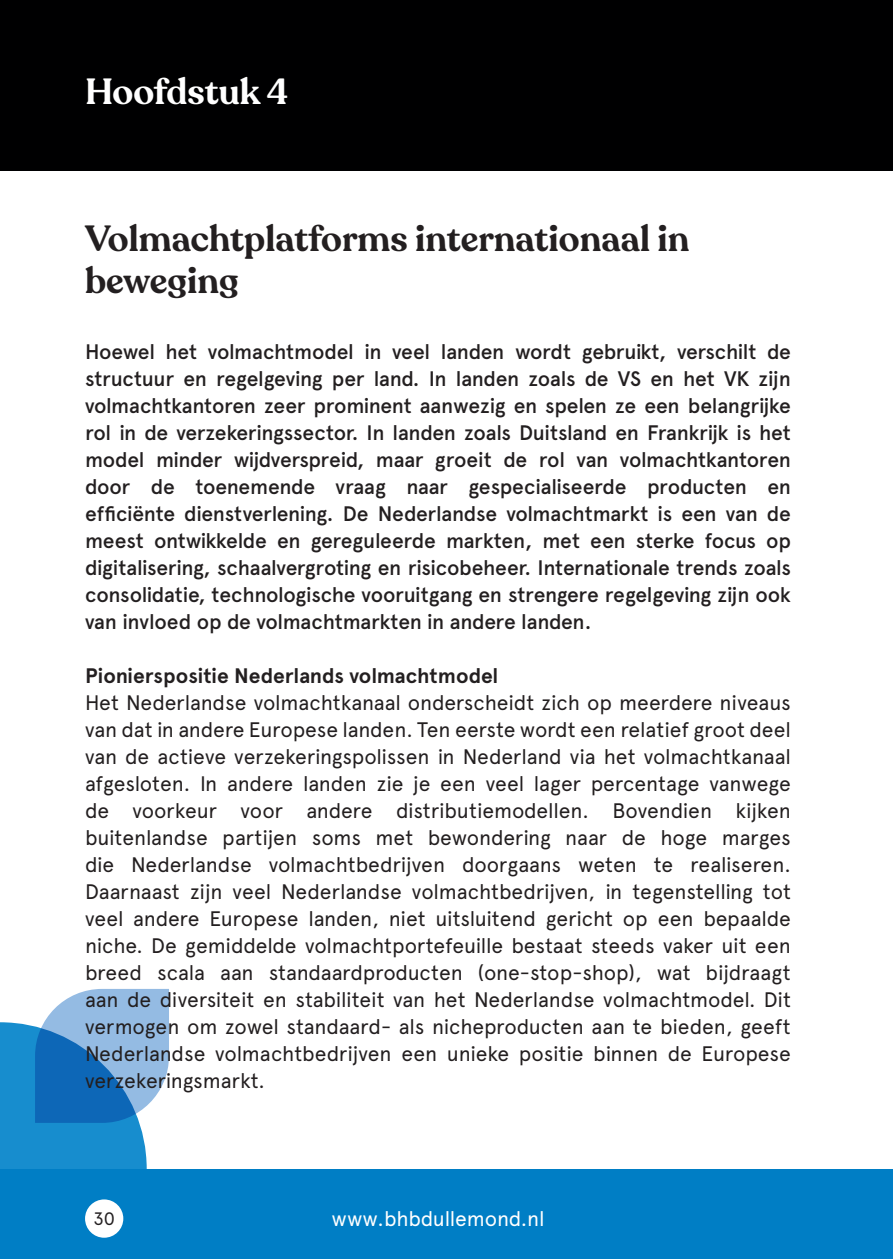
<style>
.page{position:relative;width:893px;height:1259px;background:#fff}
.page>*{position:absolute;margin:0;border:0;box-sizing:border-box;transform-origin:0 0}
.t1{font:600 36px/42px "Recoleta";color:#231f20}
.t2{font:600 36px "Recoleta";color:#fff}
.t3{font:21px/27px "Apercu Pro";letter-spacing:-.01em;color:#231f20;text-align:justify}
.t4{font:500 21px/27px "Apercu Pro";letter-spacing:-.015em;color:#231f20;text-align:justify}
.t5{font:700 21px "Apercu Pro";letter-spacing:-.005em;color:#231f20}
.t6{font:21px "Apercu Pro";letter-spacing:-.01em;color:#fff}
.t7{font:18px "Apercu Pro";color:#231f20}
</style>
<div class="page">
<svg style="left:0;top:989px;width:169px;height:180px;background:#5aa2d6"></svg>
<div style="left:0;top:0;width:893px;height:170px;background:#000001"></div>
<div style="left:0;top:1169px;width:893px;height:90px;background:#007ec5"></div>
<div style="left:85px;top:1199px;width:38px;height:38px;background:#fff;border-radius:50%"></div>
<p class="t2" style="left:85px;top:69px;width:204px">Hoofdstuk 4</p>
<p class="t1" style="left:85px;top:218px;width:606px">Volmachtplatforms internationaal in beweging</p>
<p class="t4" style="left:85px;top:337px;width:707px">Hoewel het volmachtmodel in veel landen wordt gebruikt, verschilt de structuur en regelgeving per land. In landen zoals de VS en het VK zijn volmachtkantoren zeer prominent aanwezig en spelen ze een belangrijke rol in de verzekeringssector. In landen zoals Duitsland en Frankrijk is het model minder wijdverspreid, maar groeit de rol van volmachtkantoren door de toenemende vraag naar gespecialiseerde producten en efficiënte dienstverlening. De Nederlandse volmachtmarkt is een van de meest ontwikkelde en gereguleerde markten, met een sterke focus op digitalisering, schaalvergroting en risicobeheer. Internationale trends zoals consolidatie, technologische vooruitgang en strengere regelgeving zijn ook van invloed op de volmachtmarkten in andere landen.</p>
<p class="t5" style="left:85px;top:660px;width:415px">Pionierspositie Nederlands volmachtmodel</p>
<p class="t3" style="left:85px;top:688px;width:707px">Het Nederlandse volmachtkanaal onderscheidt zich op meerdere niveaus van dat in andere Europese landen. Ten eerste wordt een relatief groot deel van de actieve verzekeringspolissen in Nederland via het volmachtkanaal afgesloten. In andere landen zie je een veel lager percentage vanwege de voorkeur voor andere distributiemodellen. Bovendien kijken buitenlandse partijen soms met bewondering naar de hoge marges die Nederlandse volmachtbedrijven doorgaans weten te realiseren.<br>Daarnaast zijn veel Nederlandse volmachtbedrijven, in tegenstelling tot veel andere Europese landen, niet uitsluitend gericht op een bepaalde niche. De gemiddelde volmachtportefeuille bestaat steeds vaker uit een breed scala aan standaardproducten (one-stop-shop), wat bijdraagt aan de diversiteit en stabiliteit van het Nederlandse volmachtmodel. Dit vermogen om zowel standaard- als nicheproducten aan te bieden, geeft Nederlandse volmachtbedrijven een unieke positie binnen de Europese verzekeringsmarkt.</p>
<p class="t7" style="left:93px;top:1205px;width:23px">30</p>
<p class="t6" style="left:331px;top:1202px;width:214px">www.bhbdullemond.nl</p>
</div>
